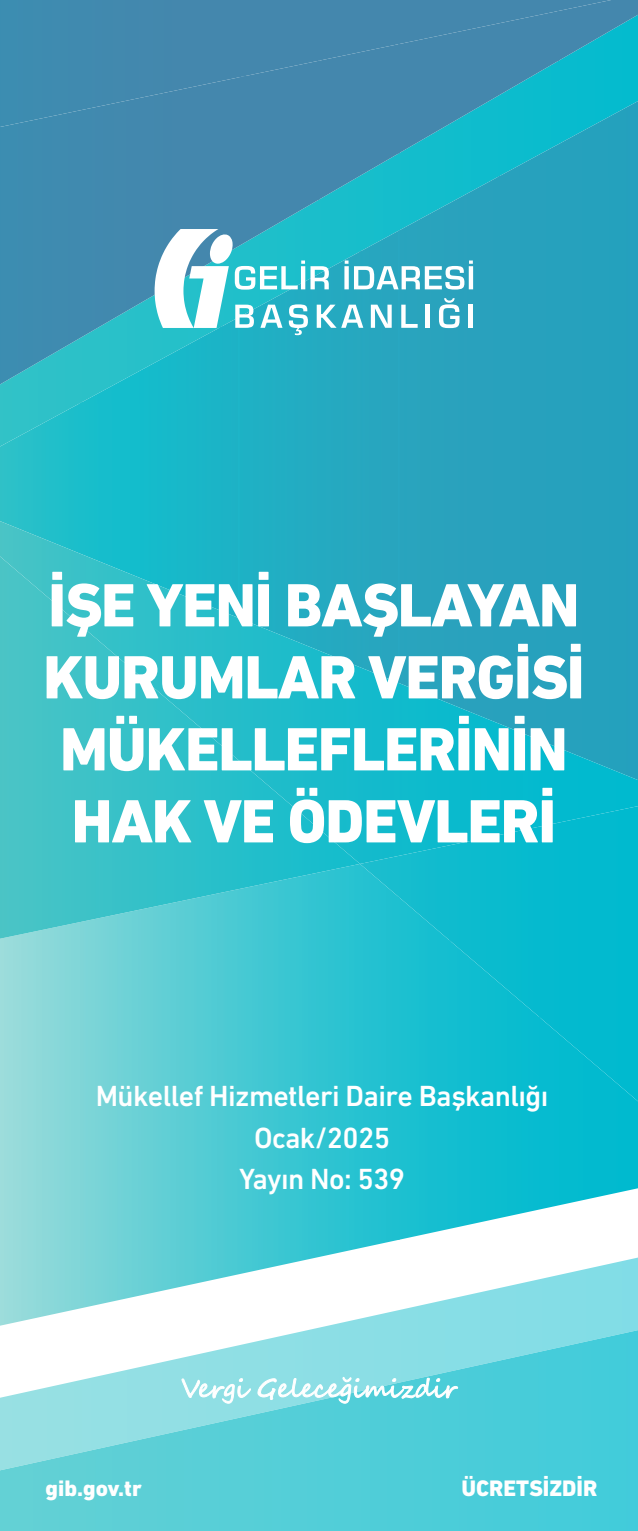
<style>
.page{position:relative;width:638px;height:1531px;background:#fff}
.page>*{position:absolute;margin:0;border:0;box-sizing:border-box;transform-origin:0 0}
.t1{font:800 62.1px/72px "DIN Next CYR";letter-spacing:-.02em;color:#fff;text-align:center}
.t2{font:500 29.7px/41.2px "DIN Next CYR";letter-spacing:-.02em;color:#fff;text-align:center}
.t3{font:800 22.72px "DIN Next CYR";color:#fff}
.t4{font:800 22.5px "DIN Next CYR";color:#fff}
</style>
<div class="page">
<div style="left:398px;top:176px;width:240px;height:345px;background:#27a1bd"></div>
<div style="left:240px;top:335px;width:160px;height:186px;background:#24aac1"></div>
<img style="left:0;top:402px;width:240px;height:119px">
<img style="left:79px;top:335px;width:161px;height:69px">
<img style="left:497px;top:101px;width:141px;height:76px">
<img style="left:0;top:939px;width:398px;height:318px">
<img style="left:398px;top:1101px;width:240px;height:139px">
<img style="left:0;top:864px;width:360px;height:75px">
<img style="left:360px;top:864px;width:278px;height:237px">
<img style="left:0;top:521px;width:638px;height:343px">
<img style="left:0;top:0;width:611px;height:127px">
<img style="left:0;top:94px;width:160px;height:290px">
<div style="left:159px;top:76px;width:161px;height:153px;background:#4487ad"></div>
<img style="left:318px;top:44px;width:82px;height:156px">
<img style="left:398px;top:11px;width:161px;height:143px">
<img style="left:238px;top:61px;width:82px;height:17px">
<img style="left:557px;top:0;width:81px;height:61px">
<svg style="left:0;top:1257px;width:638px;height:73px"></svg>
<img style="left:0;top:1330px;width:638px;height:201px">
<svg style="left:155px;top:229px;width:318px;height:106px"></svg>
<hr style="left:469px;top:305px;width:4px;height:23px;background:#fff">
<svg style="left:181px;top:1378px;width:70px;height:26px"></svg>
<svg style="left:257px;top:1377px;width:201px;height:27px"></svg>
<p class="t1" style="left:43px;top:569px;width:543px">İŞE YENİ BAŞLAYAN<br>KURUMLAR VERGİSİ<br>MÜKELLEFLERİNİN<br>HAK VE ÖDEVLERİ</p>
<p class="t2" style="left:96px;top:1075px;width:454px">Mükellef Hizmetleri Daire Başkanlığı<br>Ocak/2025<br>Yayın No: 539</p>
<p class="t4" style="left:46px;top:1471px;width:96px">gib.gov.tr</p>
<p class="t4" style="left:456px;top:1471px;width:136px">ÜCRETSİZDİR</p>
<p class="t3" style="left:46px;top:1475px;width:98px">gib.gov.tr</p>
<p class="t3" style="left:461px;top:1475px;width:138px">ÜCRETSİZDİR</p>
</div>
